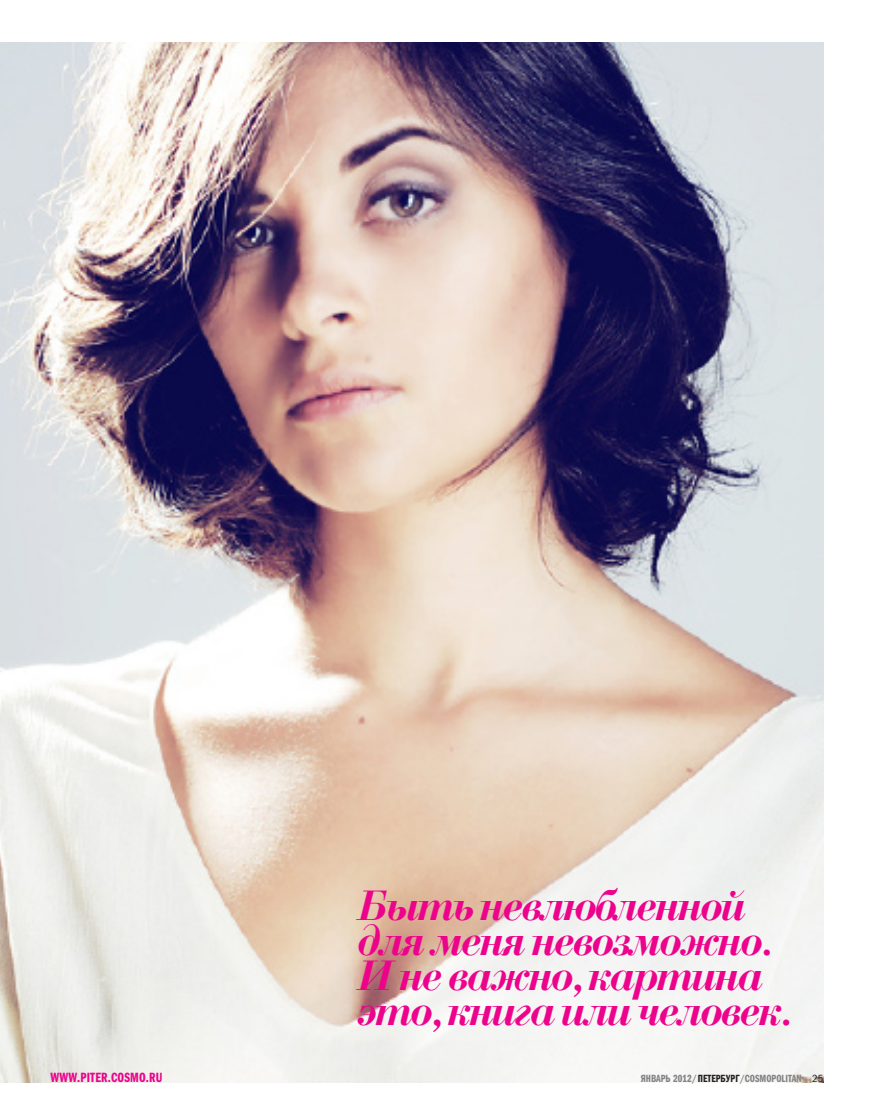
<style>
.page{position:relative;width:874px;height:1117px;background:#fff}
.page>*{position:absolute;margin:0;border:0;box-sizing:border-box;transform-origin:0 0}
.Paragraph_Style_1{font:italic 700 43.75px/35px "Bodoni";letter-spacing:-.06em;color:#ed028c}
.t1{font:13.47px "Franklin Gothic Demi Cmp ITC";letter-spacing:.01em;color:#ed028c}
.t2{font:10.5px "Franklin Gothic Demi Cmp ITC";color:#808285}
.s1{color:#231f20}
.s2{font-family:"Franklin Gothic Book Cond ITC";color:#231f20}
</style>
<div class="page">
<img style="left:0;top:42px;width:822px;height:1039px">
<p class="Paragraph_Style_1" style="left:357px;top:889px;width:441px">Быть невлюбленной для меня невозможно.<br>И не важно, картина это, книга или человек.</p>
<p class="t1" style="left:51px;top:1069px;width:69px">WWW.PITER.COSMO</p>
<p class="t1" style="left:146px;top:1069px;width:18px">.RU</p>
<p class="t2" style="left:640px;top:1072px;width:184px">ЯНВАРЬ 2012/<span class="s1">ПЕТЕРБУРГ</span>/COSMOPOLITAN <span class="s2">25</span></p>
</div>
